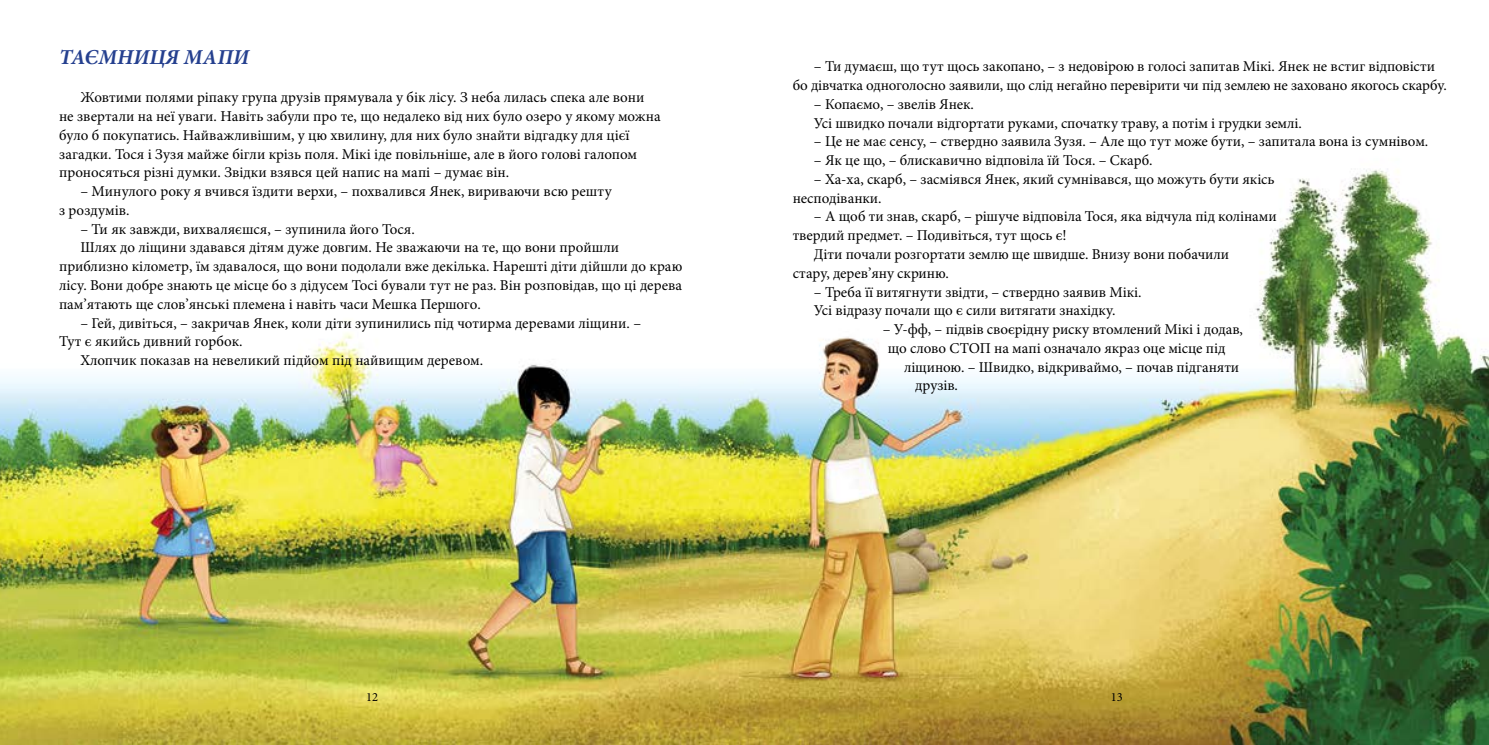
<style>
.page{position:relative;width:1489px;height:745px;background:#fff}
.page>*{position:absolute;margin:0;border:0;box-sizing:border-box;transform-origin:0 0}
.t1{font:italic 700 21.25px "Minion Pro";color:#25408f}
.t2{font:15px/18.8px "Minion Pro";color:#000}
.t3{font:12.5px "Minion Pro";color:#000}
</style>
<div class="page">
<img style="left:0;top:169px;width:1488px;height:575px">
<h1 class="t1" style="left:59px;top:42px;width:191px">ТА ЄМНИЦЯ МАПИ</h1>
<p class="t2" style="left:59px;top:88px;width:603px;text-indent:21px">Жовтими полями ріпаку група друзів прямувала у бік лісу. З неба лилась спека але вони не звертали на неї уваги. Навіть забули про те, що недалеко від них було озеро у якому можна було б покупатись. Найважливішим, у цю хвилину, для них було знайти відгадку для цієї загадки. Тося і Зузя майже бігли крізь поля. Мікі іде повільніше, але в його голові галопом проносяться різні думки. Звідки взявся цей напис на мапі – думає він.</p>
<p class="t2" style="left:59px;top:182px;width:554px;text-indent:21px">– Минулого року я вчився їздити верхи, – похвалився Янек, вириваючи всю решту з роздумів.</p>
<p class="t2" style="left:80px;top:219px;width:336px">– Ти як завжди, вихваляєшся, – зупинила його Тося.</p>
<p class="t2" style="left:80px;top:238px;width:540px">Шлях до ліщини здавався дітям дуже довгим. Не зважаючи на те, що вони пройшли</p>
<p class="t2" style="left:59px;top:257px;width:624px">приблизно кілометр, їм здавалося, що вони подолали вже декілька. Нарешті діти дійшли до краю</p>
<p class="t2" style="left:59px;top:276px;width:624px">лісу. Вони добре знають це місце бо з дідусем Тосі бували тут не раз. Він розповідав, що ці дерева</p>
<p class="t2" style="left:59px;top:294px;width:423px">пам’ятають ще слов’янські племена і навіть часи Мешка Першого.</p>
<p class="t2" style="left:80px;top:313px;width:562px">– Гей, дивіться, – закричав Янек, коли діти зупинились під чотирма деревами ліщини. –</p>
<p class="t2" style="left:59px;top:332px;width:185px">Тут є якийсь дивний горбок.</p>
<p class="t2" style="left:80px;top:351px;width:404px">Хлопчик показав на невеликий підйом під найвищим деревом.</p>
<p class="t2" style="left:792px;top:57px;width:655px;text-indent:21px">– Ти думаєш, що тут щось закопано, – з недовірою в голосі запитав Мікі. Янек не встиг відповісти бо дівчатка одноголосно заявили, що слід негайно перевірити чи під землею не заховано якогось скарбу.</p>
<p class="t2" style="left:814px;top:95px;width:489px">– Копаємо, – звелів Янек.<br>Усі швидко почали відгортати руками, спочатку траву, а потім і грудки землі.</p>
<p class="t2" style="left:814px;top:132px;width:616px">– Це не має сенсу, – ствердно заявила Зузя. – Але що тут може бути, – запитала вона із сумнівом.</p>
<p class="t2" style="left:814px;top:151px;width:340px">– Як це що, – блискавично відповіла їй Тося. – Скарб.</p>
<p class="t2" style="left:792px;top:170px;width:483px;text-indent:21px">– Ха-ха, скарб, – засміявся Янек, який сумнівався, що можуть бути якісь несподіванки.</p>
<p class="t2" style="left:814px;top:207px;width:464px">– А щоб ти знав, скарб, – рішуче відповіла Тося, яка відчула під колінами</p>
<p class="t2" style="left:792px;top:226px;width:275px">твердий предмет. – Подивіться, тут щось є!</p>
<p class="t2" style="left:814px;top:245px;width:417px">Діти почали розгортати землю ще швидше. Внизу вони побачили</p>
<p class="t2" style="left:792px;top:263px;width:158px">стару, дерев’яну скриню.</p>
<p class="t2" style="left:814px;top:282px;width:329px">– Треба її витягнути звідти, – ствердно заявив Мікі.<br>Усі відразу почали що є сили витягати знахідку.</p>
<p class="t2" style="left:887px;top:320px;width:357px;text-indent:-5px">– У-фф, – підвів своєрідну риску втомлений Мікі і додав, що слово СТОП на мапі означало якраз оце місце під</p>
<p class="t2" style="left:915px;top:357px;width:325px;text-indent:-11px">ліщиною. – Швидко, відкриваймо, – почав підганяти друзів.</p>
<p class="t3" style="left:366px;top:688px;width:14px">12</p>
<p class="t3" style="left:1110px;top:688px;width:13px">13</p>
</div>
